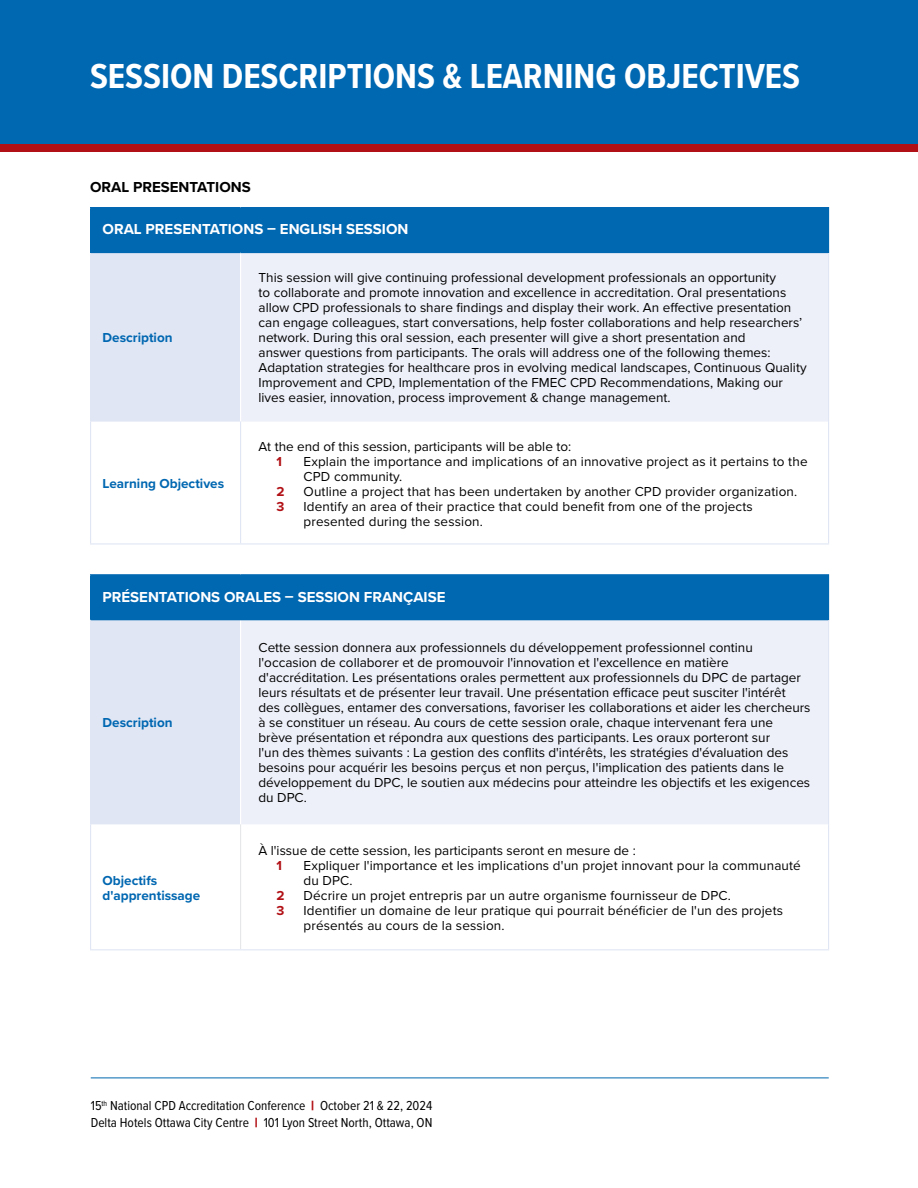
<style>
.page{position:relative;width:918px;height:1188px;background:#fff}
.page>*{position:absolute;margin:0;border:0;box-sizing:border-box;transform-origin:0 0}
.t1{font:700 36px "Proxima Nova Cond";color:#fff}
.Table_Heading{font:700 15px "Proxima Nova";color:#fff}
.t2{font:700 15px "Proxima Nova";color:#000}
.Table_Body_Copy{font:13.5px/15px "Proxima Nova";color:#000}
.t3{font:13.5px/16.5px "Proxima Nova Cond";color:#000}
.Table_Body_Copy_no_space{font:13.5px "Proxima Nova";color:#000}
.Table_Body_Copy-2{font:700 13.5px/15px "Proxima Nova";color:#0067b1}
.t4{font:700 13.5px "Proxima Nova";color:#b11116}
.s1{font-family:"Proxima Nova";font-weight:900;color:#b11116}
</style>
<div class="page">
<hr style="left:91px;top:1078px;width:738px;height:1px;background:#0067b1">
<div style="left:0;top:0;width:918px;height:146px;background:#0067b1"></div>
<div style="left:0;top:144px;width:918px;height:7px;background:#b11116"></div>
<div style="left:91px;top:208px;width:738px;height:45px;background:#0067b1"></div>
<div style="left:91px;top:253px;width:150px;height:169px;background:#e0e6f4"></div>
<div style="left:241px;top:253px;width:588px;height:169px;background:#eef0f9"></div>
<hr style="left:240px;top:253px;width:1px;height:169px;background:#fff">
<hr style="left:90px;top:207px;width:151px;height:1px;background:#0067b1">
<hr style="left:90px;top:208px;width:1px;height:44px;background:#0067b1">
<hr style="left:241px;top:207px;width:588px;height:1px;background:#0067b1">
<hr style="left:90px;top:252px;width:151px;height:1px;background:#0067b1">
<hr style="left:90px;top:253px;width:1px;height:169px;background:#e0e6f4">
<hr style="left:90px;top:422px;width:1px;height:121px;background:#e0e6f4">
<hr style="left:90px;top:543px;width:151px;height:1px;background:#e0e6f4">
<hr style="left:241px;top:543px;width:588px;height:1px;background:#e0e6f4">
<hr style="left:240px;top:422px;width:1px;height:121px;background:#e0e6f4">
<hr style="left:828px;top:422px;width:1px;height:121px;background:#e0e6f4">
<hr style="left:828px;top:253px;width:1px;height:169px;background:#e0e6f4">
<div style="left:91px;top:575px;width:738px;height:45px;background:#0067b1"></div>
<div style="left:91px;top:620px;width:150px;height:204px;background:#e0e6f4"></div>
<div style="left:241px;top:620px;width:588px;height:204px;background:#eef0f9"></div>
<hr style="left:240px;top:620px;width:1px;height:204px;background:#fff">
<hr style="left:240px;top:824px;width:1px;height:125px;background:#e6e7e8">
<hr style="left:90px;top:574px;width:151px;height:1px;background:#0067b1">
<hr style="left:90px;top:575px;width:1px;height:44px;background:#0067b1">
<hr style="left:241px;top:574px;width:588px;height:1px;background:#0067b1">
<hr style="left:90px;top:619px;width:151px;height:1px;background:#0067b1">
<hr style="left:90px;top:620px;width:1px;height:204px;background:#e0e6f4">
<hr style="left:90px;top:824px;width:1px;height:125px;background:#e0e6f4">
<hr style="left:828px;top:620px;width:1px;height:204px;background:#e0e6f4">
<hr style="left:828px;top:824px;width:1px;height:125px;background:#e0e6f4">
<hr style="left:90px;top:949px;width:151px;height:1px;background:#e0e6f4">
<hr style="left:241px;top:949px;width:588px;height:1px;background:#e0e6f4">
<h1 class="t1" style="left:90px;top:55px;width:712px">SESSION DESCRIPTIONS &amp; LEARNING OBJECTIVES</h1>
<h4 class="t2" style="left:90px;top:176px;width:162px">ORAL PRESENTATIONS</h4>
<p class="Table_Heading" style="left:103px;top:218px;width:307px">ORAL PRESENTATIONS – ENGLISH SESSION</p>
<p class="Table_Body_Copy-2" style="left:103px;top:330px;width:72px">Description</p>
<p class="Table_Body_Copy-2" style="left:103px;top:476px;width:123px">Learning Objectives</p>
<p class="Table_Body_Copy" style="left:259px;top:270px;width:550px">This session will give continuing professional development professionals an opportunity<br>to collaborate and promote innovation and excellence in accreditation. Oral presentations allow CPD professionals to share findings and display their work. An effective presentation can engage colleagues, start conversations, help foster collaborations and help researchers’ network. During this oral session, each presenter will give a short presentation and<br>answer questions from participants. The orals will address one of the following themes:<br>Adaptation strategies for healthcare pros in evolving medical landscapes, Continuous Quality Improvement and CPD, Implementation of the FMEC CPD Recommendations, Making our lives easier, innovation, process improvement &amp; change management.</p>
<p class="Table_Body_Copy_no_space" style="left:259px;top:436px;width:314px">At the end of this session, participants will be able to:</p>
<p class="t4" style="left:277px;top:451px;width:7px">1</p>
<p class="Table_Body_Copy" style="left:304px;top:453px;width:506px">Explain the importance and implications of an innovative project as it pertains to the<br>CPD community.</p>
<p class="t4" style="left:277px;top:481px;width:10px">2</p>
<p class="Table_Body_Copy" style="left:304px;top:483px;width:495px">Outline a project that has been undertaken by another CPD provider organization.</p>
<p class="t4" style="left:277px;top:496px;width:9px">3</p>
<p class="Table_Body_Copy" style="left:304px;top:498px;width:451px">Identify an area of their practice that could benefit from one of the projects presented during the session.</p>
<p class="Table_Heading" style="left:103px;top:585px;width:344px">PRÉSENTATIONS ORALES – SESSION FRANÇAISE</p>
<p class="Table_Body_Copy-2" style="left:103px;top:715px;width:72px">Description</p>
<p class="Table_Body_Copy-2" style="left:103px;top:873px;width:99px">Objectifs d'apprentissage</p>
<p class="Table_Body_Copy" style="left:259px;top:640px;width:554px">Cette session donnera aux professionnels du développement professionnel continu l'occasion de collaborer et de promouvoir l'innovation et l'excellence en matière d'accréditation. Les présentations orales permettent aux professionnels du DPC de partager leurs résultats et de présenter leur travail. Une présentation efficace peut susciter l'intérêt<br>des collègues, entamer des conversations, favoriser les collaborations et aider les chercheurs à se constituer un réseau. Au cours de cette session orale, chaque intervenant fera une<br>brève présentation et répondra aux questions des participants. Les oraux porteront sur<br>l'un des thèmes suivants : La gestion des conflits d'intérêts, les stratégies d'évaluation des besoins pour acquérir les besoins perçus et non perçus, l'implication des patients dans le développement du DPC, le soutien aux médecins pour atteindre les objectifs et les exigences du DPC.</p>
<p class="Table_Body_Copy_no_space" style="left:259px;top:840px;width:379px">À l'issue de cette session, les participants seront en mesure de :</p>
<p class="t4" style="left:277px;top:855px;width:7px">1</p>
<p class="Table_Body_Copy" style="left:304px;top:857px;width:499px">Expliquer l'importance et les implications d'un projet innovant pour la communauté du DPC.</p>
<p class="t4" style="left:277px;top:885px;width:10px">2</p>
<p class="Table_Body_Copy" style="left:304px;top:887px;width:429px">Décrire un projet entrepris par un autre organisme fournisseur de DPC.</p>
<p class="t4" style="left:277px;top:900px;width:9px">3</p>
<p class="Table_Body_Copy" style="left:304px;top:902px;width:481px">Identifier un domaine de leur pratique qui pourrait bénéficier de l'un des projets présentés au cours de la session.</p>
<p class="t3" style="left:91px;top:1098px;width:343px">15<sup>th</sup> National CPD Accreditation Conference <span class="s1">|</span> October 21 &amp; 22, 2024<br>Delta Hotels Ottawa City Centre <span class="s1">|</span> 101 Lyon Street North, Ottawa, ON</p>
</div>
